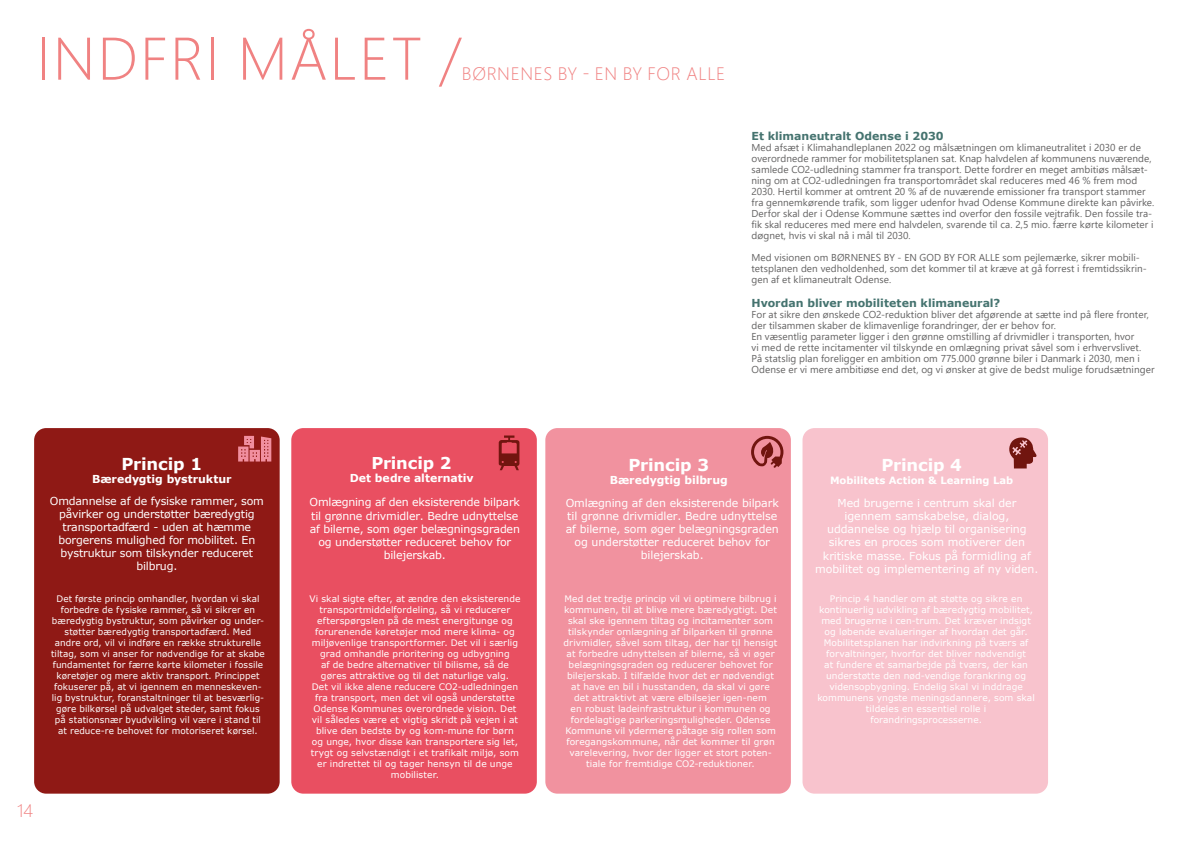
<style>
.page{position:relative;width:1191px;height:842px;background:#fff}
.page>*{position:absolute;margin:0;border:0;box-sizing:border-box;transform-origin:0 0}
.t1{font:300 60px "Segoe UI";letter-spacing:.035em;color:#f08282}
.t2{font:300 18px "Segoe UI";letter-spacing:.035em;color:#f08282}
.t3{font:700 16.5px "Verdana";letter-spacing:-.015em;color:#fff}
.t4{font:700 16.3px "Verdana";letter-spacing:-.015em;color:#fff}
.t5{font:11px/13.2px "Verdana";letter-spacing:-.01em;color:#fff;text-align:center}
.MKI_afsnitsoverskrif{font:700 11px "Verdana";color:#45736f}
.t6{font:700 11px "Verdana";letter-spacing:-.005em;color:#fff}
.t7{font:700 10.1px "Verdana";letter-spacing:-.005em;color:#fff}
.mki_brøndtekst{font:10px/11px "Segoe UI";letter-spacing:.005em;color:#646363}
.t8{font:9px/11px "Verdana";letter-spacing:.005em;color:#fff;text-align:center}
</style>
<div class="page">
<div style="left:291px;top:428px;width:246px;height:366px;background:#e94f61;border-radius:12px"></div>
<div style="left:34px;top:428px;width:246px;height:366px;background:#8f1915;border-radius:12px"></div>
<svg style="left:499px;top:435px;width:20px;height:35px"></svg>
<svg style="left:238px;top:436px;width:33px;height:25px"></svg>
<div style="left:802px;top:428px;width:246px;height:366px;background:#f8c3cd;border-radius:12px"></div>
<div style="left:545px;top:428px;width:246px;height:366px;background:#f1929f;border-radius:12px"></div>
<svg style="left:1009px;top:437px;width:28px;height:31px"></svg>
<svg style="left:751px;top:436px;width:32px;height:32px"></svg>
<p class="t1" style="left:37px;top:2px;width:426px">INDFRI MÅLET /</p>
<p class="t2" style="left:462px;top:56px;width:265px">BØRNENES BY - EN BY FOR ALLE</p>
<p class="MKI_afsnitsoverskrif" style="left:751px;top:128px;width:194px">Et klimaneutralt Odense i 2030</p>
<p class="mki_brøndtekst" style="left:751px;top:141px;width:404px">Med afsæt i Klimahandleplanen 2022 og målsætningen om klimaneutralitet i 2030 er de overordnede rammer for mobilitetsplanen sat. Knap halvdelen af kommunens nuværende, samlede CO2-udledning stammer fra transport. Dette fordrer en meget ambitiøs målsæt&shy;ning om at CO2-udledningen fra transportområdet skal reduceres med 46 % frem mod 2030. Hertil kommer at omtrent 20 % af de nuværende emissioner fra transport stammer fra gennemkørende trafik, som ligger udenfor hvad Odense Kommune direkte kan påvirke.<br>Derfor skal der i Odense Kommune sættes ind overfor den fossile vejtrafik. Den fossile tra&shy;fik skal reduceres med mere end halvdelen, svarende til ca. 2,5 mio. færre kørte kilometer i døgnet, hvis vi skal nå i mål til 2030.</p>
<p class="mki_brøndtekst" style="left:751px;top:251px;width:397px">Med visionen om BØRNENES BY - EN GOD BY FOR ALLE som pejlemærke, sikrer mobili&shy;tetsplanen den vedholdenhed, som det kommer til at kræve at gå forrest i fremtidssikrin&shy;gen af et klimaneutralt Odense.</p>
<p class="MKI_afsnitsoverskrif" style="left:751px;top:295px;width:250px">Hvordan bliver mobiliteten klimaneural?</p>
<p class="mki_brøndtekst" style="left:751px;top:308px;width:399px">For at sikre den ønskede CO2-reduktion bliver det afgørende at sætte ind på flere fronter, der tilsammen skaber de klimavenlige forandringer, der er behov for.</p>
<p class="mki_brøndtekst" style="left:751px;top:330px;width:404px">En væsentlig parameter ligger i den grønne omstilling af drivmidler i transporten, hvor<br>vi med de rette incitamenter vil tilskynde en omlægning privat såvel som i erhvervslivet.<br>På statslig plan foreligger en ambition om 775.000 grønne biler i Danmark i 2030, men i Odense er vi mere ambitiøse end det, og vi ønsker at give de bedst mulige forudsætninger</p>
<h2 class="t2" style="left:17px;top:793px;width:17px">14</h2>
<p class="t3" style="left:121px;top:452px;width:82px">Princip 1</p>
<p class="t6" style="left:92px;top:471px;width:141px">Bæredygtig bystruktur</p>
<p class="t4" style="left:371px;top:452px;width:82px">Princip 2</p>
<p class="t6" style="left:350px;top:470px;width:125px">Det bedre alternativ</p>
<p class="t5" style="left:50px;top:494px;width:215px">Omdannelse af de fysiske rammer, som påvirker og understøtter bæredygtig transportadfærd - uden at hæmme borgerens mulighed for mobilitet. En bystruktur som tilskynder reduceret bilbrug.</p>
<p class="t5" style="left:309px;top:496px;width:212px">Omlægning af den eksisterende bilpark til grønne drivmidler. Bedre udnyttelse af bilerne, som øger belægningsgraden og understøtter reduceret behov for bilejerskab.</p>
<p class="t8" style="left:51px;top:593px;width:215px">Det første princip omhandler, hvordan vi skal forbedre de fysiske rammer, så vi sikrer en bæredygtig bystruktur, som påvirker og under&shy;støtter bæredygtig transportadfærd. Med andre ord, vil vi indføre en række strukturelle tiltag, som vi anser for nødvendige for at skabe fundamentet for færre kørte kilometer i fossile køretøjer og mere aktiv transport. Princippet fokuserer på, at vi igennem en menneskeven&shy;lig bystruktur, foranstaltninger til at besværlig&shy;gøre bilkørsel på udvalget steder, samt fokus på stationsnær byudvikling vil være i stand til at reduce-re behovet for motoriseret kørsel.</p>
<p class="t8" style="left:309px;top:593px;width:213px">Vi skal sigte efter, at ændre den eksisterende transportmiddelfordeling, så vi reducerer efterspørgslen på de mest energitunge og forurenende køretøjer mod mere klima- og miljøvenlige transportformer. Det vil i særlig grad omhandle prioritering og udbygning<br>af de bedre alternativer til bilisme, så de gøres attraktive og til det naturlige valg.<br>Det vil ikke alene reducere CO2-udledningen fra transport, men det vil også understøtte Odense Kommunes overordnede vision. Det vil således være et vigtig skridt på vejen i at blive den bedste by og kom-mune for børn og unge, hvor disse kan transportere sig let, trygt og selvstændigt i et trafikalt miljø, som er indrettet til og tager hensyn til de unge mobilister.</p>
<p class="t3" style="left:628px;top:453px;width:82px">Princip 3</p>
<p class="t6" style="left:610px;top:472px;width:119px">Bæredygtig bilbrug</p>
<p class="t5" style="left:565px;top:496px;width:215px">Omlægning af den eksisterende bilpark til grønne drivmidler. Bedre udnyttelse af bilerne, som øger belægningsgraden og understøtter reduceret behov for bilejerskab.</p>
<p class="t3" style="left:881px;top:454px;width:82px">Princip 4</p>
<p class="t7" style="left:830px;top:473px;width:185px">Mobilitets Action &amp; Learning Lab</p>
<p class="t5" style="left:815px;top:496px;width:225px">Med brugerne i centrum skal der igennem samskabelse, dialog, uddannelse og hjælp til organisering sikres en proces som motiverer den kritiske masse. Fokus på formidling af mobilitet og implementering af ny viden.</p>
<p class="t8" style="left:563px;top:593px;width:215px">Med det tredje princip vil vi optimere bilbrug i kommunen, til at blive mere bæredygtigt. Det skal ske igennem tiltag og incitamenter som tilskynder omlægning af bilparken til grønne drivmidler, såvel som tiltag, der har til hensigt at forbedre udnyttelsen af bilerne, så vi øger belægningsgraden og reducerer behovet for bilejerskab. I tilfælde hvor det er nødvendigt at have en bil i husstanden, da skal vi gøre det attraktivt at være elbilsejer igen-nem<br>en robust ladeinfrastruktur i kommunen og fordelagtige parkeringsmuligheder. Odense Kommune vil ydermere påtage sig rollen som foregangskommune, når det kommer til grøn varelevering, hvor der ligger et stort poten&shy;tiale for fremtidige CO2-reduktioner.</p>
<p class="t8" style="left:817px;top:593px;width:219px">Princip 4 handler om at støtte og sikre en kontinuerlig udvikling af bæredygtig mobilitet, med brugerne i cen-trum. Det kræver indsigt og løbende evalueringer af hvordan det går.<br>Mobilitetsplanen har indvirkning på tværs af forvaltninger, hvorfor det bliver nødvendigt<br>at fundere et samarbejde på tværs, der kan understøtte den nød-vendige forankring og vidensopbygning. Endelig skal vi inddrage kommunens yngste meningsdannere, som skal tildeles en essentiel rolle i forandringsprocesserne.</p>
</div>
